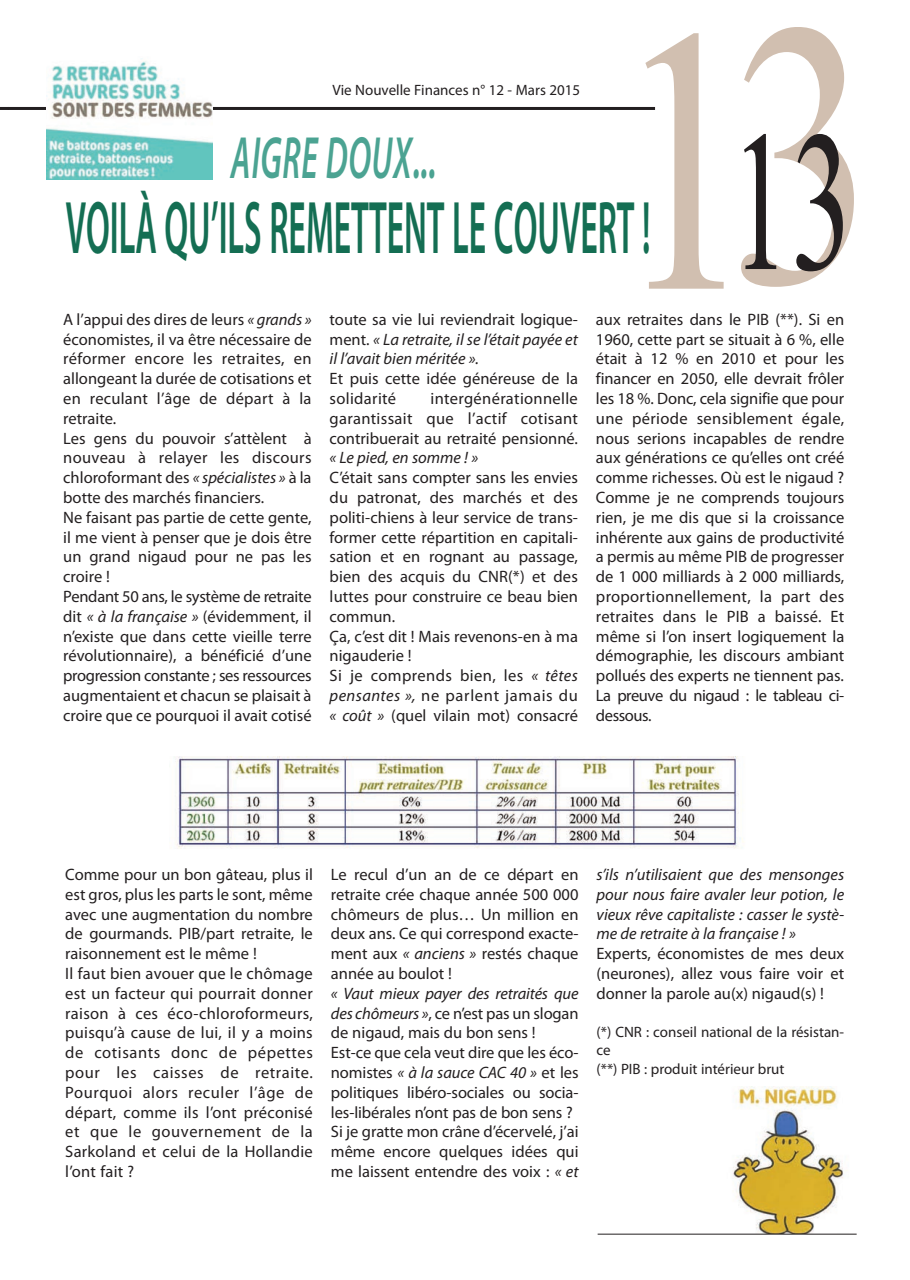
<style>
.page{position:relative;width:910px;height:1280px;background:#fff}
.page>*{position:absolute;margin:0;border:0;box-sizing:border-box;transform-origin:0 0}
.t1{font:199.8px "Times New Roman";color:#231f20;scale:.62 1}
.t2{font:600 75px "Myriad Pro";color:#146e53;scale:.45 1}
.t3{font:italic 600 60px "Myriad Pro";letter-spacing:.015em;color:#4ba392;scale:.55 1}
.t4{font:16.5px/19.8px "Myriad Pro";color:#231f20}
.t5{font:italic 16.5px/19.8px "Myriad Pro";color:#231f20;text-align:justify}
.t6{font:15px/18.6px "Myriad Pro";color:#231f20}
.s1{font-style:italic}
.s2{font-style:normal}
</style>
<div class="page">
<svg style="left:645px;top:33px;width:79px;height:256px"></svg>
<svg style="left:0;top:107px;width:8px;height:3px"></svg>
<hr style="left:8px;top:107px;width:647px;height:3px;background:#231f20">
<img style="left:175px;top:757px;width:569px;height:92px">
<img style="left:722px;top:1086px;width:135px;height:148px">
<hr style="left:598px;top:1234px;width:259px;height:1px;background:#231f20">
<img style="left:47px;top:58px;width:166px;height:122px">
<svg style="left:741px;top:27px;width:113px;height:260px"></svg>
<p class="t6" style="left:333px;top:82px;width:249px">Vie Nouvelle Finances n° 12 - Mars 2015</p>
<h3 class="t3" style="left:231px;top:136px;width:375px">AIGRE DOUX...</h3>
<h2 class="t2" style="left:66px;top:200px;width:1301px">VOILÀ QU’ILS REMETTENT LE COUVERT !</h2>
<h1 class="t1" style="left:729px;top:83px;width:201px">13</h1>
<p class="t4" style="left:63px;top:311px;width:250px">A l’appui des dires de leurs <span class="s1">« grands » </span>économistes, il va être nécessaire de réformer encore les retraites, en allongeant la durée de cotisations et en reculant l’âge de départ à la retraite.<br>Les gens du pouvoir s’attèlent à nouveau à relayer les discours chloroformant des <span class="s1">« spécialistes »</span> à la botte des marchés financiers.<br>Ne faisant pas partie de cette gente, il me vient à penser que je dois être un grand nigaud pour ne pas les croire !<br>Pendant 50 ans, le système de retraite dit <span class="s1">« à la française »</span> (évidemment, il n’existe que dans cette vieille terre révolutionnaire), a bénéficié d’une progression constante ; ses ressources augmentaient et chacun se plaisait à croire que ce pourquoi il avait cotisé</p>
<p class="t5" style="left:330px;top:311px;width:250px"><span class="s2">toute sa vie lui reviendrait logique&shy;ment.</span> « La retraite, il se l’était payée et il l’avait bien méritée ».</p>
<p class="t4" style="left:330px;top:370px;width:250px">Et puis cette idée généreuse de la solidarité</p>
<p class="t4" style="left:330px;top:390px;width:250px;text-align:justify;text-indent:101px">intergénérationnelle garantissait que l’actif cotisant contribuerait au retraité pensionné.</p>
<p class="t5" style="left:330px;top:449px;width:150px">« Le pied, en somme ! »</p>
<p class="t4" style="left:330px;top:469px;width:250px">C’était sans compter sans les envies du patronat, des marchés et des politi-chiens à leur service de trans&shy;former cette répartition en capitali&shy;sation et en rognant au passage, bien des acquis du CNr(*) et des luttes pour construire ce beau bien commun.<br>Ça, c’est dit ! Mais revenons-en à ma nigauderie !<br>Si je comprends bien, les <span class="s1">« têtes pensantes »,</span> ne parlent jamais du <span class="s1">« coût »</span> (quel vilain mot) consacré</p>
<p class="t4" style="left:596px;top:311px;width:250px;text-align:justify">aux retraites dans le PIB (**). Si en 1960, cette part se situait à 6 %, elle était à 12 % en 2010 et pour les financer en 2050, elle devrait frôler les 18 %. Donc, cela signifie que pour une période sensiblement égale, nous serions incapables de rendre aux générations ce qu’elles ont créé comme richesses. Où est le nigaud ?<br>Comme je ne comprends toujours rien, je me dis que si la croissance inhérente aux gains de productivité a permis au même PIB de progresser de 1 000 milliards à 2 000 milliards, proportionnellement, la part des retraites dans le PIB a baissé. Et même si l’on insert logiquement la démographie, les discours ambiant pollués des experts ne tiennent pas.<br>La preuve du nigaud : le tableau ci&shy;dessous.</p>
<p class="t4" style="left:65px;top:866px;width:249px">Comme pour un bon gâteau, plus il est gros, plus les parts le sont, même avec une augmentation du nombre de gourmands. PIB/part retraite, le raisonnement est le même !<br>Il faut bien avouer que le chômage est un facteur qui pourrait donner raison à ces éco-chloroformeurs, puisqu’à cause de lui, il y a moins de cotisants donc de pépettes pour les caisses de retraite.<br>Pourquoi alors reculer l’âge de départ, comme ils l’ont préconisé et que le gouvernement de la<br>Sarkoland et celui de la Hollandie l’ont fait ?</p>
<p class="t4" style="left:331px;top:866px;width:249px;text-align:justify">Le recul d’un an de ce départ en retraite crée chaque année 500 000 chômeurs de plus… Un million en deux ans. Ce qui correspond exacte&shy;ment aux <span class="s1">« anciens »</span> restés chaque année au boulot !</p>
<p class="t4" style="left:331px;top:985px;width:249px"><span class="s1">« Vaut mieux payer des retraités que des chômeurs »</span>, ce n’est pas un slogan de nigaud, mais du bon sens !<br>Est-ce que cela veut dire que les éco&shy;nomistes <span class="s1">« à la sauce CAC 40 »</span> et les politiques libéro-sociales ou socia&shy;les-libérales n’ont pas de bon sens ?<br>Si je gratte mon crâne d’écervelé, j’ai même encore quelques idées qui me laissent entendre des voix : <span class="s1">« et</span></p>
<p class="t5" style="left:596px;top:866px;width:249px">s’ils n’utilisaient que des mensonges pour nous faire avaler leur potion, le vieux rêve capitaliste : casser le systè&shy;me de retraite à la française ! »</p>
<p class="t4" style="left:596px;top:945px;width:249px;text-align:justify">Experts, économistes de mes deux (neurones), allez vous faire voir et donner la parole au(x) nigaud(s) !</p>
<p class="t6" style="left:596px;top:1024px;width:249px">(*) CNr : conseil national de la résistan&shy;ce<br>(**) PIB : produit intérieur brut</p>
</div>
